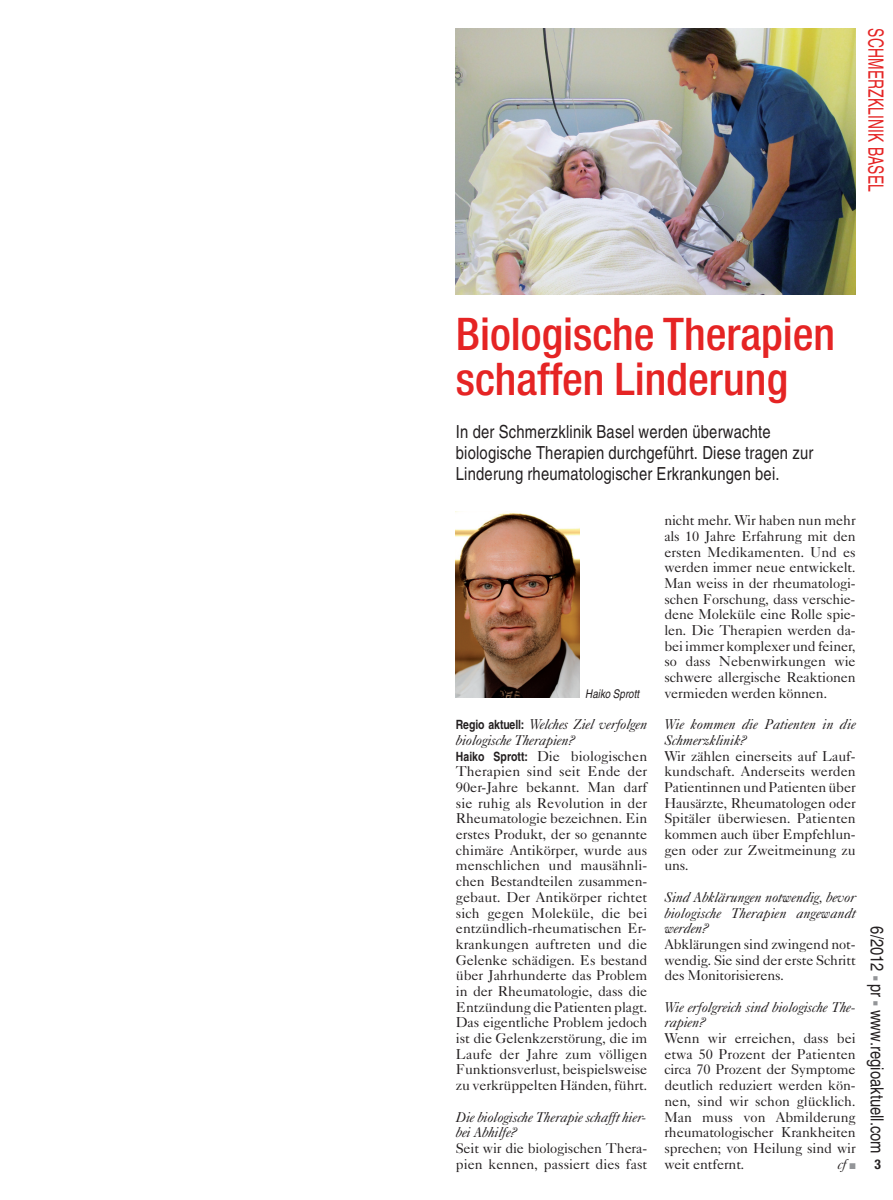
<style>
.page{position:relative;width:893px;height:1200px;background:#fff}
.page>*{position:absolute;margin:0;border:0;box-sizing:border-box;transform-origin:0 0}
.t1{font:500 condensed 45px/45px "Helvetica Neue";color:#e52424}
.t2{font:condensed 21px "Helvetica";letter-spacing:.01em;color:#e52424;scale:.8 1}
.t3{font:condensed 18px/21px "Helvetica";letter-spacing:.01em;color:#231f20}
.t4{font:14.25px/15.8px "Caslon Five Forty";letter-spacing:-.01em;color:#231f20;text-align:justify}
.t5{font:14.25px/15.8px "Caslon Five Forty Italic Os F";letter-spacing:-.01em;color:#231f20}
.t6{font:italic 14.25px "Caslon Five Forty";color:#231f20}
.t7{font:700 condensed 13.5px "Helvetica Neue";color:#231f20}
.t8{font:italic condensed 12px "Helvetica";color:#231f20}
.s1{font-family:"Helvetica";font-weight:700;font-stretch:condensed;font-size:12.75px}
.s2{color:#939598}
</style>
<div class="page">
<img style="left:455px;top:28px;width:401px;height:670px">
<h2 class="t2" style="left:883px;top:28px;width:206px;rotate:90deg">SCHMERZKLINIK BASEL</h2>
<h1 class="t1" style="left:456px;top:316px;width:381px">Biologische Therapien schaffen Linderung</h1>
<p class="t3" style="left:456px;top:423px;width:359px">In der Schmerzklinik Basel werden überwachte biologische Therapien durchgeführt. Diese tragen zur<br>Linderung rheumatologischer Erkrankungen bei.</p>
<p class="t8" style="left:585px;top:689px;width:55px">Haiko Sprott</p>
<p class="t5" style="left:456px;top:717px;width:193px"><span class="s1">Regio aktuell:</span> Welches Ziel verfolgen biologische Therapien?</p>
<p class="t4" style="left:456px;top:749px;width:193px"><span class="s1">Haiko Sprott:</span> Die biologischen Therapien sind seit Ende der 90er-Jahre bekannt. Man darf sie ruhig als Revolution in der Rheumatologie bezeichnen. Ein erstes Produkt, der so genannte chimäre Antikörper, wurde aus menschlichen und mausähnli&shy;chen Bestandteilen zusammen&shy;gebaut. Der Antikörper richtet sich gegen Moleküle, die bei entzündlich-rheumatischen Er&shy;krankungen auftreten und die Gelenke schädigen. Es bestand über Jahrhunderte das Problem in der Rheumatologie, dass die Entzündung die Patienten plagt.<br>Das eigentliche Problem jedoch ist die Gelenkzerstörung, die im Laufe der Jahre zum völligen Funktionsverlust, beispielsweise zu verkrüppelten Händen, führt.</p>
<p class="t5" style="left:456px;top:1109px;width:192px">Die biologische Therapie schafft hier&shy;bei Abhilfe?</p>
<p class="t4" style="left:456px;top:1141px;width:193px">Seit wir die biologischen Thera&shy;pien kennen, passiert dies fast</p>
<p class="t4" style="left:664px;top:514px;width:193px">nicht mehr. Wir haben nun mehr als 10 Jahre Erfahrung mit den ersten Medikamenten. Und es werden immer neue entwickelt.<br>Man weiss in der rheumatologi&shy;schen Forschung, dass verschie&shy;dene Moleküle eine Rolle spie&shy;len. Die Therapien werden da&shy;bei immer komplexer und feiner, so dass Nebenwirkungen wie schwere allergische Reaktionen vermieden werden können.</p>
<p class="t5" style="left:664px;top:717px;width:193px">Wie kommen die Patienten in die<br>Schmerzklinik?</p>
<p class="t4" style="left:664px;top:749px;width:193px">Wir zählen einerseits auf Lauf&shy;kundschaft. Anderseits werden Patientinnen und Patienten über Hausärzte, Rheumatologen oder Spitäler überwiesen. Patienten kommen auch über Empfehlun&shy;gen oder zur Zweitmeinung zu uns.</p>
<p class="t5" style="left:664px;top:890px;width:193px;text-align:justify">Sind Abklärungen notwendig, bevor biologische Therapien angewandt werden?</p>
<p class="t4" style="left:664px;top:937px;width:193px">Abklärungen sind zwingend not&shy;wendig. Sie sind der erste Schritt des Monitorisierens.</p>
<p class="t5" style="left:664px;top:1000px;width:193px">Wie erfolgreich sind biologische The&shy;rapien?</p>
<p class="t4" style="left:664px;top:1031px;width:193px">Wenn wir erreichen, dass bei etwa 50 Prozent der Patienten circa 70 Prozent der Symptome deutlich reduziert werden kön&shy;nen, sind wir schon glücklich.<br>Man muss von Abmilderung rheumatologischer Krankheiten sprechen; von Heilung sind wir weit entfernt.</p>
<p class="t6" style="left:837px;top:1158px;width:19px">cf <span class="s2">■</span></p>
<p class="t3" style="left:886px;top:926px;width:229px;rotate:90deg">6/2012 <span class="s2">■</span> pr <span class="s2">■</span> www.regioaktuell.com</p>
<p class="t7" style="left:874px;top:1158px;width:8px">3</p>
</div>
